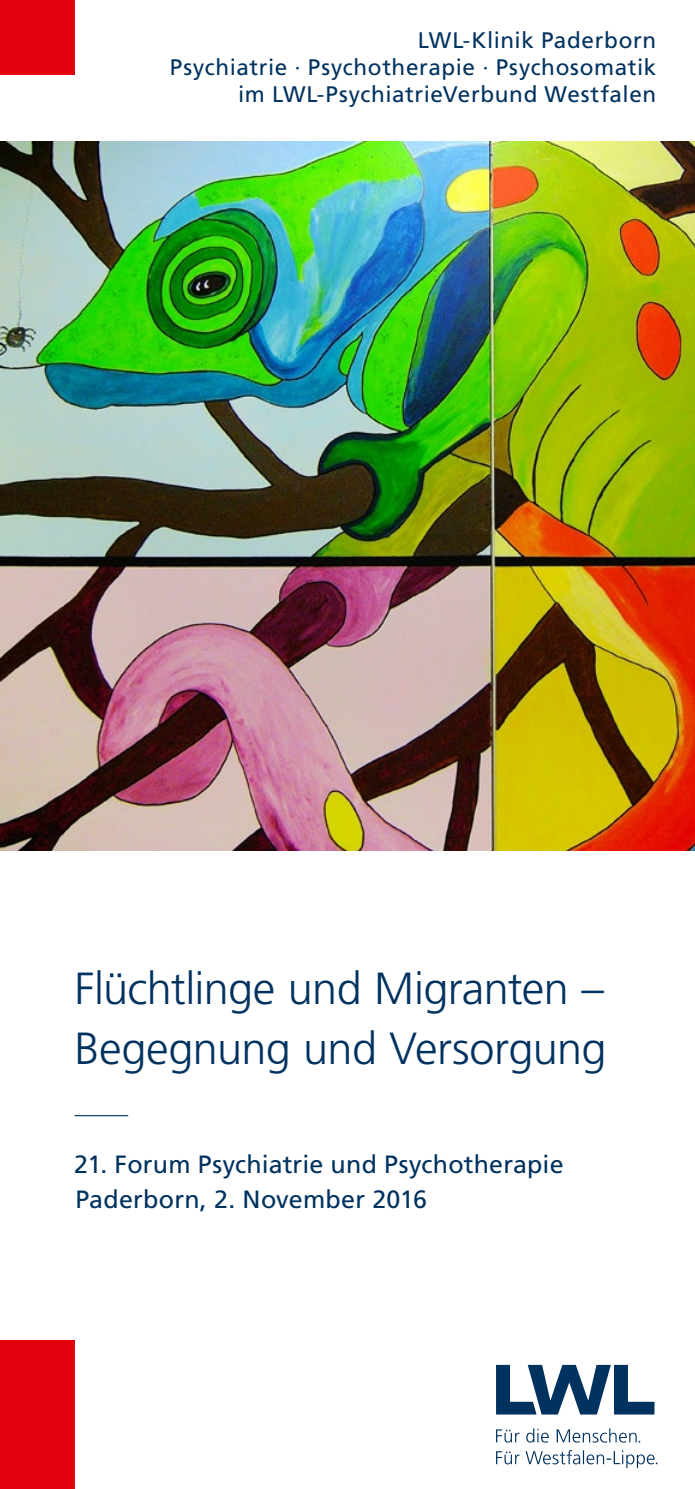
<style>
.page{position:relative;width:695px;height:1489px;background:#fff}
.page>*{position:absolute;margin:0;border:0;box-sizing:border-box;transform-origin:0 0}
.t1{font:300 45px/60px "Frutiger";letter-spacing:-.015em;color:#00325f}
.t2{font:25px/35px "Frutiger";letter-spacing:.005em;color:#00325f}
.t3{font:22.5px/27px "Frutiger";letter-spacing:.025em;color:#00325f;text-align:right}
</style>
<div class="page">
<img style="left:0;top:142px;width:694px;height:708px">
<div style="left:0;top:0;width:74px;height:74px;background:#e3000f"></div>
<div style="left:0;top:1339px;width:74px;height:149px;background:#e3000f"></div>
<svg style="left:496px;top:1364px;width:158px;height:50px"></svg>
<svg style="left:496px;top:1450px;width:161px;height:17px"></svg>
<svg style="left:496px;top:1428px;width:144px;height:14px"></svg>
<hr style="left:74px;top:1115px;width:54px;height:1px;background:#00325f">
<p class="t3" style="left:170px;top:26px;width:488px">LWL-Klinik Paderborn<br>Psychiatrie · Psychotherapie · Psychosomatik im LWL-PsychiatrieVerbund Westfalen</p>
<h1 class="t1" style="left:74px;top:958px;width:533px">Flüchtlinge und Migranten –<br>Begegnung und Versorgung</h1>
<p class="t2" style="left:74px;top:1146px;width:491px">21. Forum Psychiatrie und Psychotherapie<br>Paderborn, 2. November 2016</p>
</div>
